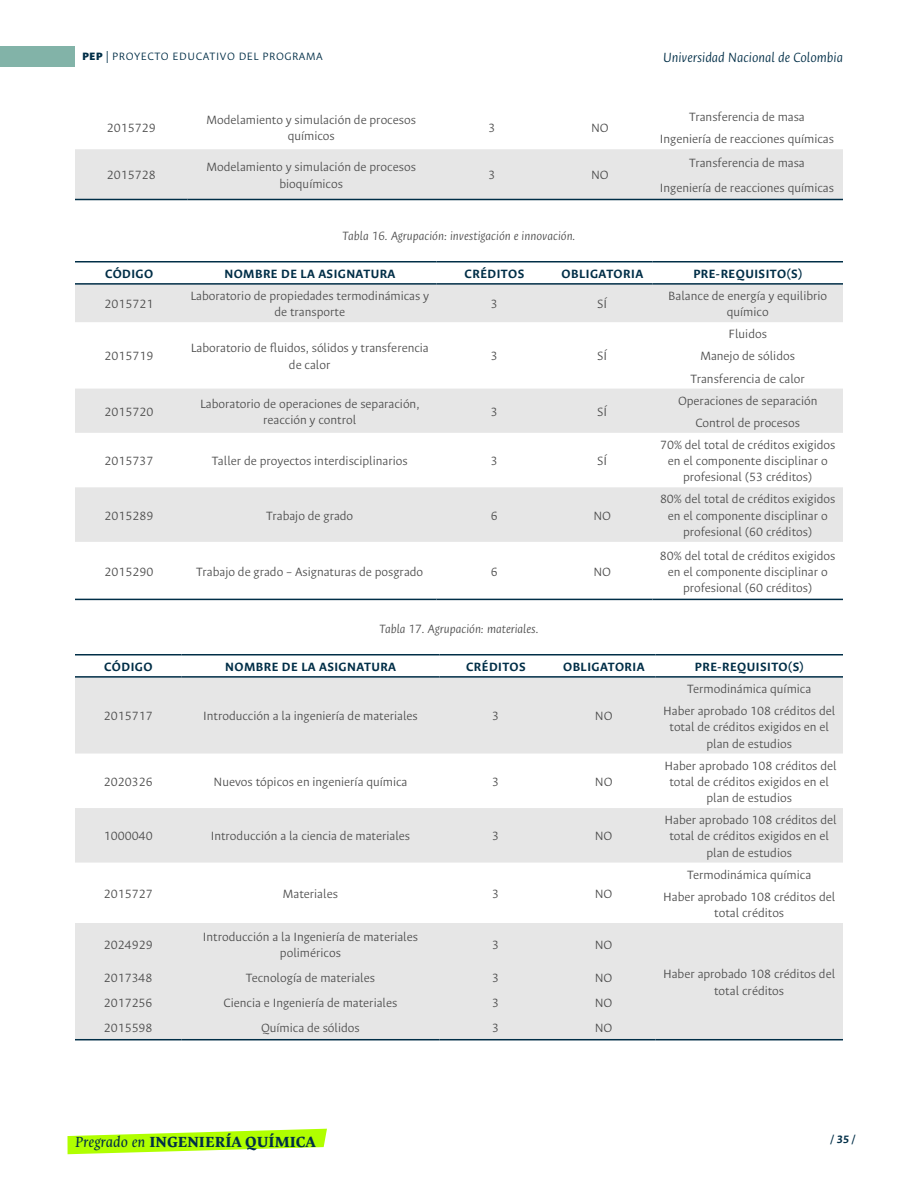
<style>
.page{position:relative;width:918px;height:1188px;background:#fff}
.page>*{position:absolute;margin:0;border:0;box-sizing:border-box;transform-origin:0 0}
.t1{font:800 16.5px "Ancizar Serif";color:#002e47}
.t2{font:italic 300 15px "Ancizar Sans";color:#002e47}
.t3{font:300 13.5px/16.2px "Ancizar Sans";color:#4d4d4d;text-align:center}
.t4{font:700 13.5px "Ancizar Sans";letter-spacing:.035em;color:#002e47}
.t5{font:italic 300 13.5px "Ancizar Sans";color:#4d4d4d}
.t6{font:300 12px "Ancizar Sans";letter-spacing:.05em;color:#002e47}
.t7{font:italic 700 12px "Ancizar Sans";color:#002e47}
.s1{font-weight:900}
.s2{font-family:"Minion Pro";font-weight:400}
.s3{font-weight:400;font-style:italic}
</style>
<div class="page">
<svg style="left:67px;top:1129px;width:260px;height:25px"></svg>
<div style="left:0;top:46px;width:75px;height:21px;background:#82b3a8"></div>
<div style="left:75px;top:149px;width:768px;height:50px;background:#e6e6e6"></div>
<hr style="left:75px;top:199px;width:113px;height:1px;background:#002e47">
<hr style="left:188px;top:199px;width:247px;height:1px;background:#002e47">
<hr style="left:435px;top:199px;width:114px;height:1px;background:#002e47">
<hr style="left:549px;top:199px;width:102px;height:1px;background:#002e47">
<hr style="left:651px;top:199px;width:192px;height:1px;background:#002e47">
<svg style="left:75px;top:285px;width:768px;height:257px;fill:#e6e6e6"></svg>
<hr style="left:75px;top:599px;width:108px;height:1px;background:#002e47">
<hr style="left:183px;top:599px;width:253px;height:1px;background:#002e47">
<hr style="left:436px;top:599px;width:116px;height:1px;background:#002e47">
<hr style="left:552px;top:599px;width:100px;height:1px;background:#002e47">
<hr style="left:652px;top:599px;width:191px;height:1px;background:#002e47">
<hr style="left:75px;top:261px;width:108px;height:1px;background:#002e47">
<hr style="left:183px;top:261px;width:253px;height:1px;background:#002e47">
<hr style="left:436px;top:261px;width:116px;height:1px;background:#002e47">
<hr style="left:552px;top:261px;width:100px;height:1px;background:#002e47">
<hr style="left:652px;top:261px;width:191px;height:1px;background:#002e47">
<hr style="left:75px;top:283px;width:108px;height:2px;background:#002e47">
<hr style="left:183px;top:283px;width:253px;height:2px;background:#002e47">
<hr style="left:436px;top:283px;width:116px;height:2px;background:#002e47">
<hr style="left:552px;top:283px;width:100px;height:2px;background:#002e47">
<hr style="left:652px;top:283px;width:191px;height:2px;background:#002e47">
<svg style="left:75px;top:678px;width:768px;height:361px;fill:#e6e6e6"></svg>
<hr style="left:75px;top:1039px;width:107px;height:1px;background:#002e47">
<hr style="left:182px;top:1039px;width:258px;height:1px;background:#002e47">
<hr style="left:440px;top:1039px;width:112px;height:1px;background:#002e47">
<hr style="left:552px;top:1039px;width:104px;height:1px;background:#002e47">
<hr style="left:656px;top:1039px;width:187px;height:1px;background:#002e47">
<hr style="left:75px;top:654px;width:107px;height:2px;background:#002e47">
<hr style="left:182px;top:654px;width:258px;height:2px;background:#002e47">
<hr style="left:440px;top:654px;width:112px;height:2px;background:#002e47">
<hr style="left:552px;top:654px;width:104px;height:2px;background:#002e47">
<hr style="left:656px;top:654px;width:187px;height:2px;background:#002e47">
<hr style="left:75px;top:676px;width:107px;height:2px;background:#002e47">
<hr style="left:182px;top:676px;width:258px;height:2px;background:#002e47">
<hr style="left:440px;top:676px;width:112px;height:2px;background:#002e47">
<hr style="left:552px;top:676px;width:104px;height:2px;background:#002e47">
<hr style="left:656px;top:676px;width:187px;height:2px;background:#002e47">
<p class="t6" style="left:82px;top:50px;width:242px"><span class="s1">PEP</span> <span class="s2">|</span> PROYECTO EDUCATIVO DEL PROGRAMA</p>
<p class="t2" style="left:663px;top:50px;width:181px">Universidad Nacional de Colombia</p>
<p class="t3" style="left:107px;top:120px;width:50px">2015729</p>
<p class="t3" style="left:207px;top:112px;width:211px">Modelamiento y simulación de procesos químicos</p>
<p class="t3" style="left:489px;top:120px;width:8px">3</p>
<p class="t3" style="left:591px;top:120px;width:19px">NO</p>
<p class="t3" style="left:107px;top:167px;width:50px">2015728</p>
<p class="t3" style="left:207px;top:159px;width:211px">Modelamiento y simulación de procesos bioquímicos</p>
<p class="t3" style="left:488px;top:167px;width:8px">3</p>
<p class="t3" style="left:591px;top:167px;width:19px">NO</p>
<p class="t5" style="left:342px;top:228px;width:235px">Tabla 16. Agrupación: investigación e innovación.</p>
<p class="t3" style="left:660px;top:106px;width:176px;line-height:22.2px">Transferencia de masa<br>Ingeniería de reacciones químicas</p>
<p class="t3" style="left:660px;top:150px;width:176px;line-height:25px">Transferencia de masa<br>Ingeniería de reacciones químicas</p>
<p class="t4" style="left:105px;top:266px;width:50px">CÓDIGO</p>
<p class="t4" style="left:225px;top:266px;width:172px">NOMBRE DE LA ASIGNATURA</p>
<p class="t4" style="left:465px;top:266px;width:61px">CRÉDITOS</p>
<p class="t4" style="left:562px;top:266px;width:83px">OBLIGATORIA</p>
<p class="t4" style="left:693px;top:266px;width:111px">PRE-REQUISITO(S)</p>
<p class="t3" style="left:105px;top:296px;width:50px">2015721</p>
<p class="t3" style="left:190px;top:288px;width:240px">Laboratorio de propiedades termodinámicas y de transporte</p>
<p class="t3" style="left:491px;top:296px;width:8px">3</p>
<p class="t3" style="left:597px;top:296px;width:12px">SÍ</p>
<p class="t3" style="left:668px;top:288px;width:160px">Balance de energía y equilibrio químico</p>
<p class="t3" style="left:105px;top:348px;width:50px">2015719</p>
<p class="t3" style="left:191px;top:340px;width:240px">Laboratorio de fluidos, sólidos y transferencia de calor</p>
<p class="t3" style="left:491px;top:348px;width:8px">3</p>
<p class="t3" style="left:597px;top:348px;width:12px">SÍ</p>
<p class="t3" style="left:690px;top:323px;width:116px;line-height:22.2px">Fluidos<br>Manejo de sólidos<br>Transferencia de calor</p>
<p class="t3" style="left:105px;top:404px;width:50px">2015720</p>
<p class="t3" style="left:200px;top:395px;width:221px">Laboratorio de operaciones de separación, reacción y control</p>
<p class="t3" style="left:491px;top:404px;width:8px">3</p>
<p class="t3" style="left:597px;top:404px;width:12px">SÍ</p>
<p class="t3" style="left:678px;top:389px;width:141px;line-height:22.2px">Operaciones de separación<br>Control de procesos</p>
<p class="t3" style="left:105px;top:453px;width:50px">2015737</p>
<p class="t3" style="left:212px;top:453px;width:197px">Taller de proyectos interdisciplinarios</p>
<p class="t3" style="left:491px;top:453px;width:8px">3</p>
<p class="t3" style="left:597px;top:453px;width:12px">SÍ</p>
<p class="t3" style="left:660px;top:437px;width:177px">70% del total de créditos exigidos en el componente disciplinar o profesional (53 créditos)</p>
<p class="t3" style="left:105px;top:507px;width:50px">2015289</p>
<p class="t3" style="left:266px;top:507px;width:89px">Trabajo de grado</p>
<p class="t3" style="left:491px;top:507px;width:8px">6</p>
<p class="t3" style="left:593px;top:507px;width:19px">NO</p>
<p class="t3" style="left:105px;top:563px;width:50px">2015290</p>
<p class="t3" style="left:196px;top:563px;width:228px">Trabajo de grado – Asignaturas de posgrado</p>
<p class="t3" style="left:491px;top:563px;width:8px">6</p>
<p class="t3" style="left:593px;top:563px;width:19px">NO</p>
<p class="t5" style="left:379px;top:621px;width:161px">Tabla 17. Agrupación: materiales.</p>
<p class="t3" style="left:660px;top:491px;width:177px">80% del total de créditos exigidos en el componente disciplinar o profesional (60 créditos)</p>
<p class="t3" style="left:660px;top:547px;width:177px">80% del total de créditos exigidos en el componente disciplinar o profesional (60 créditos)</p>
<p class="t4" style="left:104px;top:659px;width:50px">CÓDIGO</p>
<p class="t4" style="left:225px;top:659px;width:172px">NOMBRE DE LA ASIGNATURA</p>
<p class="t4" style="left:466px;top:659px;width:61px">CRÉDITOS</p>
<p class="t4" style="left:563px;top:659px;width:83px">OBLIGATORIA</p>
<p class="t4" style="left:695px;top:659px;width:111px">PRE-REQUISITO(S)</p>
<p class="t3" style="left:104px;top:708px;width:50px">2015717</p>
<p class="t3" style="left:203px;top:708px;width:216px">Introducción a la ingeniería de materiales</p>
<p class="t3" style="left:492px;top:708px;width:8px">3</p>
<p class="t3" style="left:595px;top:708px;width:19px">NO</p>
<p class="t3" style="left:663px;top:678px;width:174px;line-height:22.2px">Termodinámica química<br>Haber aprobado 108 créditos del</p>
<p class="t3" style="left:669px;top:719px;width:161px">total de créditos exigidos en el plan de estudios</p>
<p class="t3" style="left:104px;top:774px;width:50px">2020326</p>
<p class="t3" style="left:214px;top:774px;width:195px">Nuevos tópicos en ingeniería química</p>
<p class="t3" style="left:492px;top:774px;width:8px">3</p>
<p class="t3" style="left:595px;top:774px;width:19px">NO</p>
<p class="t3" style="left:104px;top:828px;width:50px">1000040</p>
<p class="t3" style="left:211px;top:828px;width:201px">Introducción a la ciencia de materiales</p>
<p class="t3" style="left:492px;top:828px;width:8px">3</p>
<p class="t3" style="left:595px;top:828px;width:19px">NO</p>
<p class="t3" style="left:104px;top:886px;width:50px">2015727</p>
<p class="t3" style="left:283px;top:886px;width:57px">Materiales</p>
<p class="t3" style="left:492px;top:886px;width:8px">3</p>
<p class="t3" style="left:595px;top:886px;width:19px">NO</p>
<p class="t3" style="left:104px;top:937px;width:50px">2024929</p>
<p class="t3" style="left:203px;top:928px;width:217px">Introducción a la Ingeniería de materiales poliméricos</p>
<p class="t3" style="left:492px;top:937px;width:8px">3</p>
<p class="t3" style="left:595px;top:937px;width:19px">NO</p>
<p class="t3" style="left:104px;top:970px;width:50px">2017348</p>
<p class="t3" style="left:246px;top:970px;width:131px">Tecnología de materiales</p>
<p class="t3" style="left:492px;top:970px;width:8px">3</p>
<p class="t3" style="left:595px;top:970px;width:19px">NO</p>
<p class="t3" style="left:104px;top:995px;width:50px">2017256</p>
<p class="t3" style="left:223px;top:995px;width:175px">Ciencia e Ingeniería de materiales</p>
<p class="t3" style="left:492px;top:995px;width:8px">3</p>
<p class="t3" style="left:595px;top:995px;width:19px">NO</p>
<p class="t3" style="left:104px;top:1020px;width:50px">2015598</p>
<p class="t3" style="left:261px;top:1020px;width:100px">Química de sólidos</p>
<p class="t3" style="left:492px;top:1020px;width:8px">3</p>
<p class="t3" style="left:595px;top:1020px;width:19px">NO</p>
<p class="t3" style="left:665px;top:757px;width:174px">Haber aprobado 108 créditos del total de créditos exigidos en el plan de estudios</p>
<p class="t3" style="left:665px;top:812px;width:174px">Haber aprobado 108 créditos del total de créditos exigidos en el plan de estudios</p>
<p class="t3" style="left:663px;top:863px;width:174px;line-height:22.2px">Termodinámica química<br>Haber aprobado 108 créditos del</p>
<p class="t3" style="left:714px;top:905px;width:72px">total créditos</p>
<p class="t3" style="left:663px;top:966px;width:174px">Haber aprobado 108 créditos del total créditos</p>
<p class="t1" style="left:75px;top:1132px;width:242px"><span class="s3">Pregrado en</span> INGENIERÍA QUÍMICA</p>
<p class="t7" style="left:830px;top:1132px;width:27px">/ 35 /</p>
</div>
